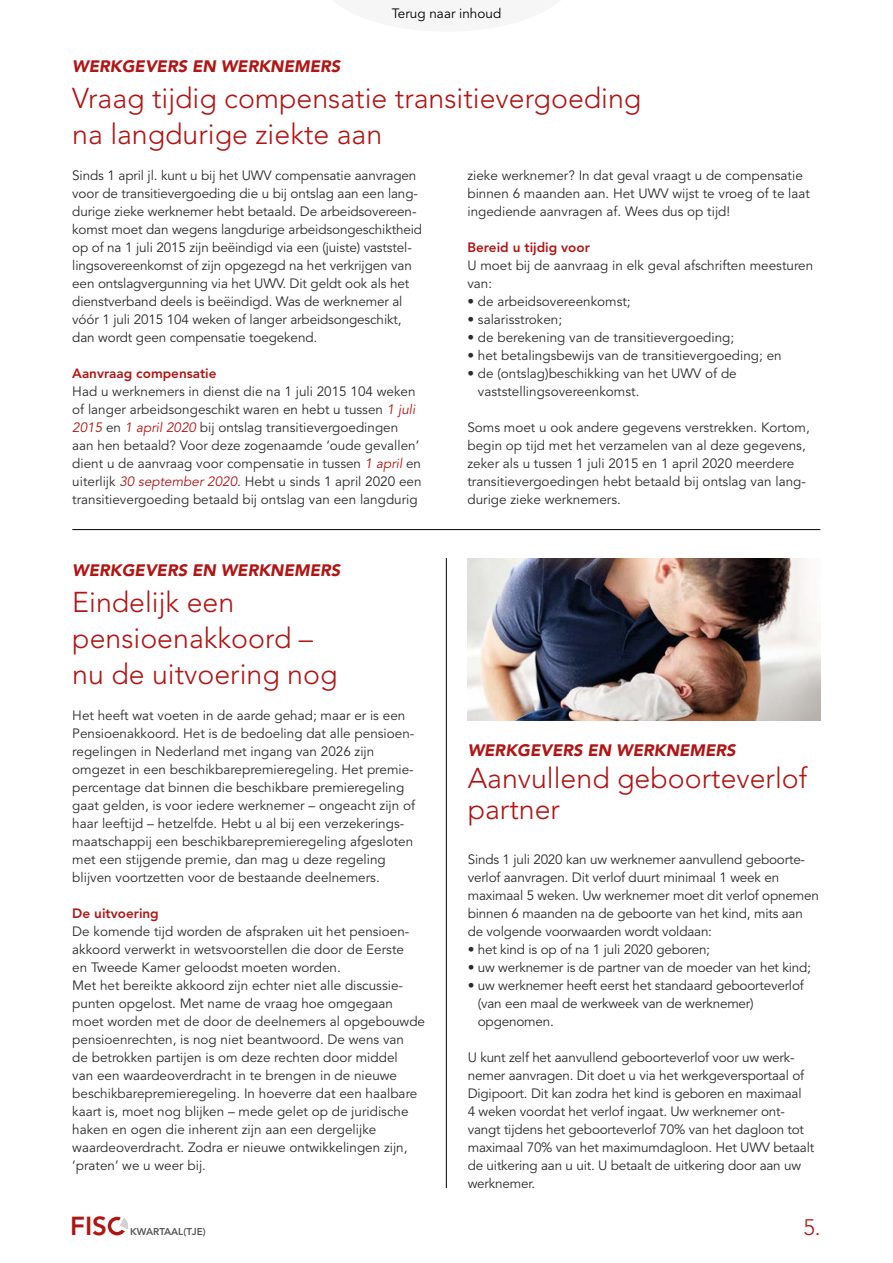
<style>
.page{position:relative;width:893px;height:1263px;background:#fff}
.page>*{position:absolute;margin:0;border:0;box-sizing:border-box;transform-origin:0 0}
.Kop{font:300 28.5px/36px "Avenir LT";color:#af1615}
.t1{font:800 25.95px "Avenir LT";color:#af1615}
.t2{font:300 22.2px "Avenir LT";color:#af1615}
.Kop-2{font:italic 900 16.5px "Avenir LT";color:#af1615}
.Platte_tekst{font:italic 900 16.5px "Avenir LT";color:#af1615}
.Platte_tekst-2{font:13.5px/18px "Avenir LT";color:#2c2c2c}
.Tussenkop{font:800 13.5px "Avenir LT";color:#af1615}
.t3{font:13.5px "Avenir LT";color:#000}
.t4{font:800 9.9px "Avenir LT";color:#575756}
.s1{font-style:italic;color:#af1615}
</style>
<div class="page">
<div style="left:108px;top:1217px;width:18px;height:18px;border:3px solid #af1615;border-radius:50%"></div>
<svg style="left:114px;top:1216px;width:14px;height:19px"></svg>
<hr style="left:446px;top:558px;width:1px;height:630px;background:#000">
<hr style="left:72px;top:529px;width:748px;height:1px;background:#000">
<img style="left:468px;top:558px;width:353px;height:162px">
<p class="t3" style="left:392px;top:5px;width:111px">Terug naar inhoud</p>
<p class="Platte_tekst" style="left:72px;top:56px;width:269px">WERKGEVERS EN WERKNEMERS</p>
<p class="Kop" style="left:72px;top:80px;width:571px">Vraag tijdig compensatie transitievergoeding na langdurige ziekte aan</p>
<p class="Platte_tekst-2" style="left:467px;top:167px;width:344px">zieke werknemer? In dat geval vraagt u de compensatie binnen 6 maanden aan. Het UWV wijst te vroeg of te laat ingediende aanvragen af. Wees dus op tijd!</p>
<p class="Tussenkop" style="left:467px;top:239px;width:124px">Bereid u tijdig voor</p>
<p class="Platte_tekst-2" style="left:467px;top:257px;width:347px">U moet bij de aanvraag in elk geval afschriften meesturen van:</p>
<p class="Platte_tekst-2" style="left:467px;top:293px;width:165px">• de arbeidsovereenkomst;</p>
<p class="Platte_tekst-2" style="left:467px;top:311px;width:96px">• salarisstroken;</p>
<p class="Platte_tekst-2" style="left:467px;top:329px;width:268px">• de berekening van de transitievergoeding;</p>
<p class="Platte_tekst-2" style="left:467px;top:347px;width:316px">• het betalingsbewijs van de transitievergoeding; en</p>
<p class="Platte_tekst-2" style="left:478px;top:365px;width:260px;text-indent:-11px">• de (ontslag)beschikking van het UWV of de vaststellingsovereenkomst.</p>
<p class="Platte_tekst-2" style="left:467px;top:419px;width:344px">Soms moet u ook andere gegevens verstrekken. Kortom, begin op tijd met het verzamelen van al deze gegevens, zeker als u tussen 1 juli 2015 en 1 april 2020 meerdere transitievergoedingen hebt betaald bij ontslag van lang&shy;durige zieke werknemers.</p>
<p class="Platte_tekst-2" style="left:72px;top:167px;width:351px">Sinds 1 april jl. kunt u bij het UWV compensatie aanvragen voor de transitievergoeding die u bij ontslag aan een lang&shy;durige zieke werknemer hebt betaald. De arbeidsovereen&shy;komst moet dan wegens langdurige arbeidsongeschiktheid op of na 1 juli 2015 zijn beëindigd via een (juiste) vaststel&shy;lingsovereenkomst of zijn opgezegd na het verkrijgen van een ontslagvergunning via het UWV. Dit geldt ook als het dienstverband deels is beëindigd. Was de werknemer al vóór 1 juli 2015 104 weken of langer arbeidsongeschikt, dan wordt geen compensatie toegekend.</p>
<p class="Tussenkop" style="left:72px;top:365px;width:146px">Aanvraag compensatie</p>
<p class="Platte_tekst-2" style="left:72px;top:383px;width:351px">Had u werknemers in dienst die na 1 juli 2015 104 weken of langer arbeidsongeschikt waren en hebt u tussen <span class="s1">1 juli 2015</span> en <span class="s1">1 april 2020</span> bij ontslag transitievergoedingen aan hen betaald? Voor deze zogenaamde ‘oude gevallen’ dient u de aanvraag voor compensatie in tussen <span class="s1">1 april</span> en uiterlijk <span class="s1">30 september 2020</span>. Hebt u sinds 1 april 2020 een transitievergoeding betaald bij ontslag van een langdurig</p>
<p class="Kop-2" style="left:72px;top:560px;width:269px">WERKGEVERS EN WERKNEMERS</p>
<p class="Kop" style="left:72px;top:584px;width:267px">Eindelijk een pensioenakkoord – nu de uitvoering nog</p>
<p class="Platte_tekst-2" style="left:72px;top:707px;width:344px">Het heeft wat voeten in de aarde gehad; maar er is een Pensioenakkoord. Het is de bedoeling dat alle pensioen&shy;regelingen in Nederland met ingang van 2026 zijn omgezet in een beschikbarepremieregeling. Het premie&shy;percentage dat binnen die beschikbare premieregeling gaat gelden, is voor iedere werknemer – ongeacht zijn of haar leeftijd – hetzelfde. Hebt u al bij een verzekerings&shy;maatschappij een beschikbarepremieregeling afgesloten met een stijgende premie, dan mag u deze regeling blijven voortzetten voor de bestaande deelnemers.</p>
<p class="Tussenkop" style="left:72px;top:905px;width:88px">De uitvoering</p>
<p class="Platte_tekst-2" style="left:72px;top:923px;width:354px">De komende tijd worden de afspraken uit het pensioen&shy;akkoord verwerkt in wetsvoorstellen die door de Eerste<br>en Tweede Kamer geloodst moeten worden.<br>Met het bereikte akkoord zijn echter niet alle discussie&shy;punten opgelost. Met name de vraag hoe omgegaan moet worden met de door de deelnemers al opgebouwde pensioenrechten, is nog niet beantwoord. De wens van<br>de betrokken partijen is om deze rechten door middel<br>van een waardeoverdracht in te brengen in de nieuwe beschikbarepremieregeling. In hoeverre dat een haalbare kaart is, moet nog blijken – mede gelet op de juridische haken en ogen die inherent zijn aan een dergelijke waardeoverdracht. Zodra er nieuwe ontwikkelingen zijn, ‘praten’ we u weer bij.</p>
<p class="Kop-2" style="left:468px;top:740px;width:269px">WERKGEVERS EN WERKNEMERS</p>
<p class="Kop" style="left:468px;top:762px;width:341px;line-height:31.5px">Aanvullend geboorteverlof partner</p>
<p class="Platte_tekst-2" style="left:468px;top:851px;width:353px">Sinds 1 juli 2020 kan uw werknemer aanvullend geboorte&shy;verlof aanvragen. Dit verlof duurt minimaal 1 week en maximaal 5 weken. Uw werknemer moet dit verlof opnemen binnen 6 maanden na de geboorte van het kind, mits aan de volgende voorwaarden wordt voldaan:</p>
<p class="Platte_tekst-2" style="left:468px;top:941px;width:244px">• het kind is op of na 1 juli 2020 geboren;</p>
<p class="Platte_tekst-2" style="left:468px;top:959px;width:345px">• uw werknemer is de partner van de moeder van het kind;</p>
<p class="Platte_tekst-2" style="left:478px;top:977px;width:327px;text-indent:-10px">• uw werknemer heeft eerst het standaard geboorteverlof (van een maal de werkweek van de werknemer) opgenomen.</p>
<p class="Platte_tekst-2" style="left:468px;top:1049px;width:348px">U kunt zelf het aanvullend geboorteverlof voor uw werk&shy;nemer aanvragen. Dit doet u via het werkgeversportaal of Digipoort. Dit kan zodra het kind is geboren en maximaal<br>4 weken voordat het verlof ingaat. Uw werknemer ont&shy;vangt tijdens het geboorteverlof 70% van het dagloon tot maximaal 70% van het maximumdagloon. Het UWV betaalt de uitkering aan u uit. U betaalt de uitkering door aan uw werknemer.</p>
<h2 class="t1" style="left:70px;top:1210px;width:38px">FIS</h2>
<p class="t4" style="left:130px;top:1226px;width:77px">KWARTAAL(TJE)</p>
<h3 class="t2" style="left:803px;top:1214px;width:19px">5.</h3>
</div>
